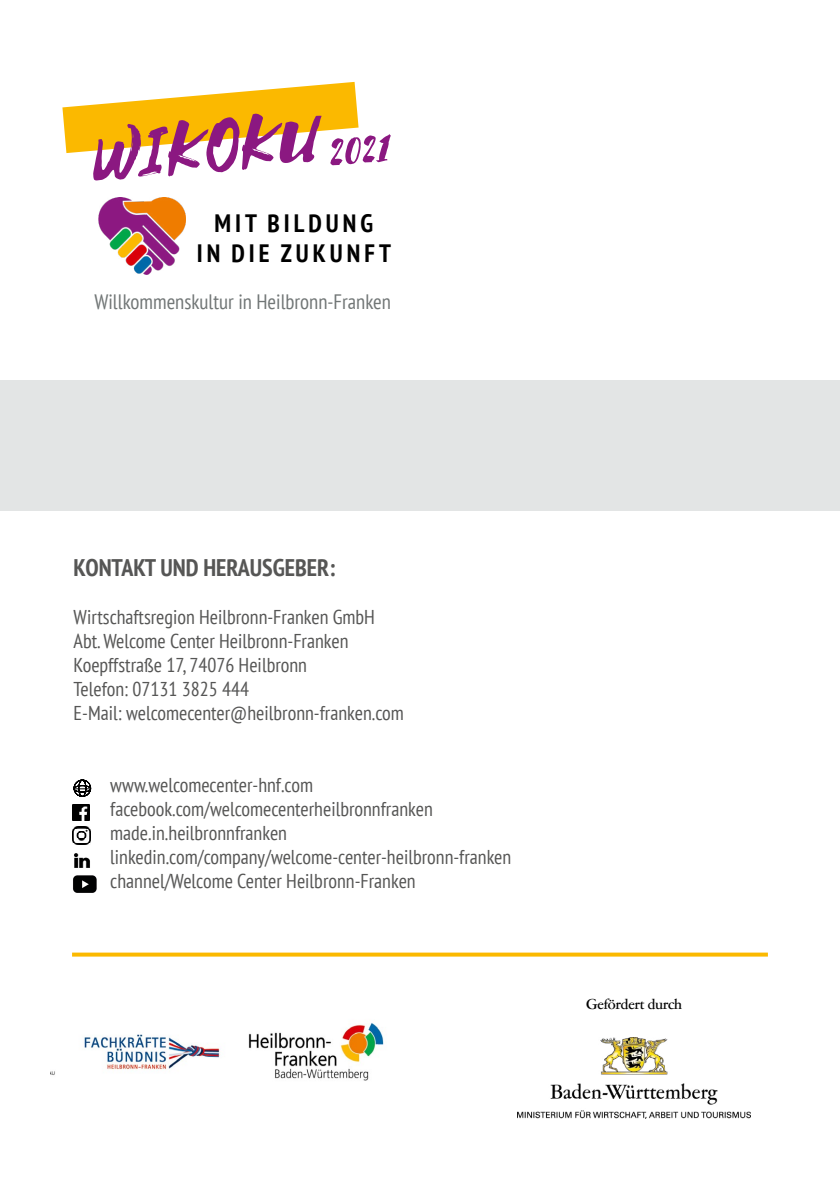
<style>
.page{position:relative;width:840px;height:1191px;background:#fff}
.page>*{position:absolute;margin:0;border:0;box-sizing:border-box;transform-origin:0 0}
.t1{font:79.6px "Selima";color:#8b1881}
.t2{font:700 condensed 25.2px/30.2px "PT Sans";letter-spacing:.16em;color:#000;text-align:center}
.t3{font:700 condensed 24px "PT Sans";color:#565655}
.t4{font:condensed 20.8px "PT Sans";color:#717676}
.t5{font:condensed 20px/24px "PT Sans";color:#565655}
.t6{font:500 14px "Garamont Amsterdam BQ";color:#000}
.s1{font-size:47.8px}
</style>
<div class="page">
<img style="left:50px;top:1023px;width:334px;height:58px">
<svg style="left:72px;top:952px;width:695px;height:4px;background:#fbc326"></svg>
<img style="left:517px;top:1037px;width:232px;height:81px">
<div style="left:0;top:380px;width:839px;height:131px;background:#e3e5e5"></div>
<svg style="left:62px;top:82px;width:296px;height:71px"></svg>
<img style="left:99px;top:198px;width:86px;height:76px">
<svg style="left:73px;top:779px;width:19px;height:18px"></svg>
<svg style="left:72px;top:804px;width:17px;height:17px"></svg>
<img style="left:73px;top:826px;width:17px;height:3px">
<svg style="left:72px;top:829px;width:18px;height:15px"></svg>
<img style="left:74px;top:853px;width:16px;height:15px">
<img style="left:73px;top:875px;width:24px;height:18px">
<h1 class="t1" style="left:89px;top:114px;width:298px;rotate:-5deg">WIKOKU<span class="s1">2021</span></h1>
<p class="t2" style="left:196px;top:207px;width:196px">MIT BILDUNG<br>IN DIE ZUKUNFT</p>
<p class="t4" style="left:94px;top:288px;width:298px">Willkommenskultur in Heilbronn-Franken</p>
<p class="t3" style="left:74px;top:552px;width:263px">KONTAKT UND HERAUSGEBER:</p>
<p class="t5" style="left:74px;top:605px;width:331px">Wirtschaftsregion Heilbronn-Franken GmbH Abt. Welcome Center Heilbronn-Franken Koepffstraße 17, 74076 Heilbronn<br>Telefon: 07131 3825 444<br>E-Mail: welcomecenter@heilbronn-franken.com</p>
<p class="t5" style="left:110px;top:773px;width:402px">www.welcomecenter-hnf.com facebook.com/welcomecenterheilbronnfranken made.in.heilbronnfranken linkedin.com/company/welcome-center-heilbronn-franken channel/Welcome Center Heilbronn-Franken</p>
<p class="t6" style="left:585px;top:995px;width:97px">Gefördert durch</p>
</div>
